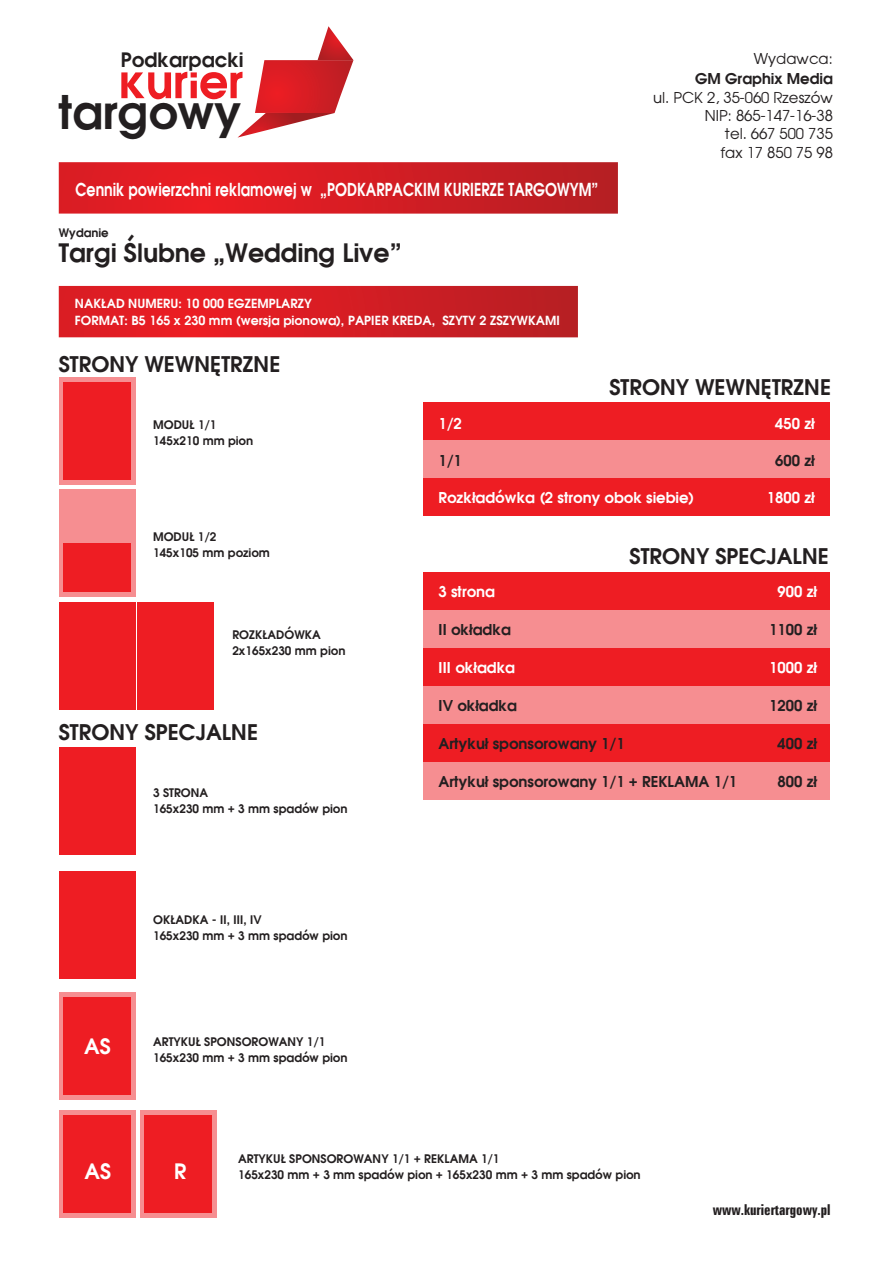
<style>
.page{position:relative;width:893px;height:1263px;background:#fff}
.page>*{position:absolute;margin:0;border:0;box-sizing:border-box;transform-origin:0 0}
.t1{font:700 46.5px "Avalonpl";color:#231f20}
.t2{font:700 25.5px "Avalonpl";color:#231f20}
.t3{font:700 21.6px "Avalonpl";color:#231f20}
.t4{font:700 21.3px "Avalonpl";color:#fff}
.t5{font:700 19.95px "Avalonpl";color:#231f20}
.t6{font:700 18px "Avalonpl";color:#fff;scale:.8 1}
.t7{font:700 15px "Avalonpl";color:#231f20}
.t8{font:700 15px "Avalonpl";color:#fff}
.t9{font:15px/18.3px "Avalonpl";color:#231f20;text-align:right}
.t10{font:700 extra-condensed 15px "Zurich L2";color:#231f20}
.t11{font:700 12.6px/17px "Avalonpl";color:#fff}
.t12{font:700 11.85px/15.9px "Avalonpl";color:#231f20}
.t13{font:700 11.7px "Avalonpl";color:#231f20}
</style>
<div class="page">
<svg style="left:59px;top:162px;width:559px;height:52px;background:#d52026"></svg>
<svg style="left:59px;top:286px;width:519px;height:51px;background:#d41d23"></svg>
<div style="left:59px;top:377px;width:77px;height:108px;background:#f68e91"></div>
<div style="left:63px;top:382px;width:68px;height:98px;background:#ee1d23"></div>
<div style="left:59px;top:490px;width:77px;height:107px;background:#f68e91"></div>
<div style="left:424px;top:572px;width:406px;height:38px;background:#ee1d23"></div>
<div style="left:424px;top:610px;width:406px;height:38px;background:#f68e91"></div>
<div style="left:424px;top:648px;width:406px;height:37px;background:#ee1d23"></div>
<div style="left:424px;top:723px;width:406px;height:38px;background:#ee1d23"></div>
<div style="left:424px;top:685px;width:406px;height:38px;background:#f68e91"></div>
<div style="left:424px;top:761px;width:406px;height:38px;background:#f68e91"></div>
<div style="left:424px;top:402px;width:406px;height:38px;background:#ee1d23"></div>
<div style="left:424px;top:440px;width:406px;height:38px;background:#f68e91"></div>
<div style="left:424px;top:478px;width:406px;height:38px;background:#ee1d23"></div>
<div style="left:63px;top:543px;width:68px;height:49px;background:#ee1d23"></div>
<div style="left:59px;top:747px;width:77px;height:107px;background:#ee1d23"></div>
<div style="left:59px;top:871px;width:77px;height:107px;background:#ee1d23"></div>
<div style="left:59px;top:602px;width:77px;height:108px;background:#ee1d23"></div>
<div style="left:137px;top:602px;width:77px;height:108px;background:#ee1d23"></div>
<svg style="left:121px;top:26px;width:232px;height:112px"></svg>
<div style="left:59px;top:993px;width:77px;height:107px;background:#f68e91"></div>
<div style="left:63px;top:997px;width:68px;height:98px;background:#ee1d23"></div>
<div style="left:59px;top:1110px;width:77px;height:107px;background:#f68e91"></div>
<div style="left:63px;top:1115px;width:68px;height:98px;background:#ee1d23"></div>
<div style="left:140px;top:1110px;width:77px;height:107px;background:#ee1d23;opacity:.5"></div>
<div style="left:145px;top:1115px;width:67px;height:98px;background:#ee1d23"></div>
<h3 class="t5" style="left:121px;top:52px;width:124px">Podkarpacki</h3>
<p class="t9" style="left:754px;top:51px;width:80px">Wydawca:</p>
<p class="t7" style="left:695px;top:73px;width:139px">GM Graphix Media</p>
<p class="t9" style="left:653px;top:89px;width:181px">ul. PCK 2, 35-060 Rzeszów<br>NIP: 865-147-16-38<br>tel. 667 500 735<br>fax 17 850 75 98</p>
<h1 class="t1" style="left:59px;top:94px;width:184px">targowy</h1>
<h3 class="t6" style="left:76px;top:182px;width:655px">Cennik powierzchni reklamowej w „PODKARPACKIM KURIERZE TARGOWYM”</h3>
<p class="t13" style="left:59px;top:229px;width:51px">Wydanie</p>
<h2 class="t2" style="left:59px;top:242px;width:345px">Targi Œlubne „Wedding Live”</h2>
<p class="t11" style="left:75px;top:296px;width:486px">NAK£AD NUMERU: 10 000 EGZEMPLARZY<br>FORMAT: B5 165 x 230 mm (wersja pionowa), PAPIER KREDA, SZYTY 2 ZSZYWKAMI</p>
<h3 class="t3" style="left:59px;top:355px;width:223px">STRONY WEWNÊTRZNE</h3>
<p class="t12" style="left:153px;top:418px;width:101px">MODU£ 1/1<br>145x210 mm pion</p>
<p class="t12" style="left:153px;top:530px;width:118px">MODU£ 1/2<br>145x105 mm poziom</p>
<p class="t12" style="left:232px;top:627px;width:115px">ROZK£ADÓWKA<br>2x165x230 mm pion</p>
<h3 class="t3" style="left:59px;top:723px;width:201px">STRONY SPECJALNE</h3>
<p class="t12" style="left:153px;top:785px;width:196px">3 STRONA<br>165x230 mm + 3 mm spadów pion</p>
<h3 class="t4" style="left:84px;top:1038px;width:28px">AS</h3>
<p class="t12" style="left:153px;top:913px;width:196px">OK£ADKA - II, III, IV<br>165x230 mm + 3 mm spadów pion</p>
<p class="t12" style="left:153px;top:1035px;width:196px">ARTYKU£ SPONSOROWANY 1/1<br>165x230 mm + 3 mm spadów pion</p>
<p class="t8" style="left:438px;top:417px;width:25px">1/2</p>
<p class="t7" style="left:438px;top:455px;width:25px">1/1</p>
<h3 class="t3" style="left:609px;top:379px;width:223px">STRONY WEWNÊTRZNE</h3>
<p class="t8" style="left:775px;top:417px;width:41px">450 z³</p>
<p class="t7" style="left:775px;top:455px;width:41px">600 z³</p>
<p class="t8" style="left:438px;top:492px;width:257px">Rozk³adówka (2 strony obok siebie)</p>
<p class="t8" style="left:767px;top:492px;width:49px">1800 z³</p>
<h3 class="t3" style="left:629px;top:548px;width:201px">STRONY SPECJALNE</h3>
<p class="t8" style="left:438px;top:586px;width:58px">3 strona</p>
<p class="t8" style="left:778px;top:586px;width:41px">900 z³</p>
<p class="t7" style="left:438px;top:624px;width:74px">II ok³adka</p>
<p class="t7" style="left:769px;top:624px;width:49px">1100 z³</p>
<p class="t8" style="left:438px;top:662px;width:78px">III ok³adka</p>
<p class="t8" style="left:769px;top:662px;width:49px">1000 z³</p>
<p class="t7" style="left:438px;top:700px;width:80px">IV ok³adka</p>
<p class="t7" style="left:438px;top:738px;width:188px">Artyku³ sponsorowany 1/1</p>
<p class="t7" style="left:438px;top:776px;width:300px">Artyku³ sponsorowany 1/1 + REKLAMA 1/1</p>
<p class="t7" style="left:769px;top:700px;width:49px">1200 z³</p>
<p class="t7" style="left:778px;top:738px;width:41px">400 z³</p>
<p class="t7" style="left:778px;top:776px;width:41px">800 z³</p>
<h3 class="t4" style="left:84px;top:1163px;width:28px">AS</h3>
<h3 class="t4" style="left:174px;top:1163px;width:14px">R</h3>
<p class="t12" style="left:238px;top:1152px;width:404px">ARTYKU£ SPONSOROWANY 1/1 + REKLAMA 1/1<br>165x230 mm + 3 mm spadów pion + 165x230 mm + 3 mm spadów pion</p>
<p class="t10" style="left:713px;top:1204px;width:119px">www.kuriertargowy.pl</p>
</div>
